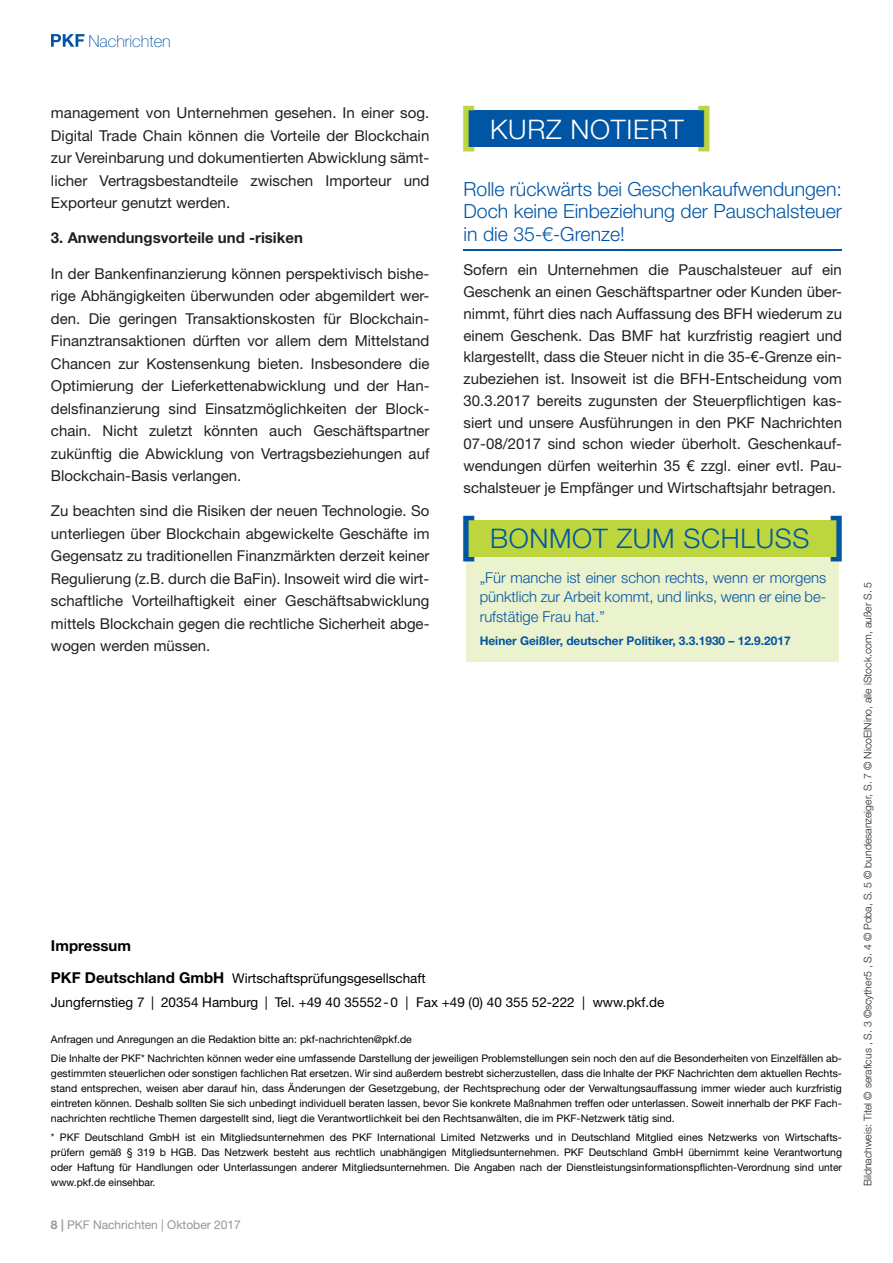
<style>
.page{position:relative;width:893px;height:1263px;background:#fff}
.page>*{position:absolute;margin:0;border:0;box-sizing:border-box;transform-origin:0 0}
.t1{font:300 27px "Helvetica Neue LT";letter-spacing:.025em;color:#0155a5}
.t2{font:300 27px "Helvetica Neue LT";letter-spacing:.025em;color:#fff}
.t3{font:300 19.5px/22.5px "Helvetica Neue LT";color:#0155a5;text-align:justify}
.t4{font:100 16.5px "Helvetica Neue LT";color:#0155a5}
.t5{font:15px/22.5px "Helvetica Neue LT";color:#231f20;text-align:justify}
.t6{font:300 15px/19.5px "Helvetica Neue LT";color:#0155a5;text-align:justify}
.t7{font:700 15px "Helvetica Neue LT";color:#231f20}
.t8{font:700 15px "Helvetica Neue LT";color:#000}
.t9{font:13.5px/23.7px "Helvetica Neue LT";color:#000}
.t10{font:700 12px "Helvetica Neue LT";color:#0155a5}
.t11{font:12px "Helvetica Neue LT";color:#939598}
.t12{font:10.5px/15px "Helvetica Neue LT";color:#000;text-align:justify}
.t13{font:300 10.5px "Helvetica Neue LT";color:#231f20}
.s1{font-weight:500;font-size:49.5px;color:#bdd63e}
.s2{font-weight:500;font-size:49.5px}
.s3{font-weight:700;font-size:15px}
.s4{font-weight:700}
</style>
<div class="page">
<div style="left:468px;top:111px;width:240px;height:36px;background:#0155a5"></div>
<hr style="left:463px;top:249px;width:379px;height:2px;background:#0155a5">
<div style="left:467px;top:545px;width:372px;height:117px;background:#ebf2ce"></div>
<div style="left:468px;top:520px;width:372px;height:37px;background:#bdd63e"></div>
<svg style="left:51px;top:34px;width:33px;height:13px"></svg>
<p class="t4" style="left:88px;top:35px;width:84px">Nachrichten</p>
<p class="t5" style="left:51px;top:103px;width:380px">management von Unternehmen gesehen. In einer sog.<br>Digital Trade Chain können die Vorteile der Blockchain zur Vereinbarung und dokumentierten Abwicklung sämt&shy;licher Vertragsbestandteile zwischen Importeur und Exporteur genutzt werden.</p>
<p class="t7" style="left:51px;top:233px;width:253px">3. Anwendungsvorteile und -risiken</p>
<p class="t5" style="left:51px;top:264px;width:380px">In der Bankenfinanzierung können perspektivisch bishe&shy;rige Abhängigkeiten überwunden oder abgemildert wer&shy;den. Die geringen Transaktionskosten für Blockchain-Finanztransaktionen dürften vor allem dem Mittelstand Chancen zur Kostensenkung bieten. Insbesondere die Optimierung der Lieferkettenabwicklung und der Han&shy;delsfinanzierung sind Einsatzmöglichkeiten der Block&shy;chain. Nicht zuletzt könnten auch Geschäftspartner zukünftig die Abwicklung von Vertragsbeziehungen auf Blockchain-Basis verlangen.</p>
<p class="t5" style="left:51px;top:501px;width:380px">Zu beachten sind die Risiken der neuen Technologie. So unterliegen über Blockchain abgewickelte Geschäfte im Gegensatz zu traditionellen Finanzmärkten derzeit keiner Regulierung (z.B. durch die BaFin). Insoweit wird die wirt&shy;schaftliche Vorteilhaftigkeit einer Geschäftsabwicklung mittels Blockchain gegen die rechtliche Sicherheit abge&shy;wogen werden müssen.</p>
<h1 class="t2" style="left:460px;top:119px;width:255px"><span class="s1">[</span> KURZ NOTIERT <span class="s1">]</span></h1>
<h2 class="t3" style="left:463px;top:180px;width:380px">Rolle rückwärts bei Geschenkaufwendungen:<br>Doch keine Einbeziehung der Pauschalsteuer in die 35-€-Grenze!</h2>
<p class="t5" style="left:463px;top:261px;width:380px;line-height:21.8px">Sofern ein Unternehmen die Pauschalsteuer auf ein Geschenk an einen Geschäftspartner oder Kunden über&shy;nimmt, führt dies nach Auffassung des BFH wiederum zu einem Geschenk. Das BMF hat kurzfristig reagiert und klargestellt, dass die Steuer nicht in die 35-€-Grenze ein&shy;zubeziehen ist. Insoweit ist die BFH-Entscheidung vom 30.3.2017 bereits zugunsten der Steuerpflichtigen kas&shy;siert und unsere Ausführungen in den PKF Nachrichten 07-08/2017 sind schon wieder überholt. Geschenkauf&shy;wendungen dürfen weiterhin 35 € zzgl. einer evtl. Pau&shy;schalsteuer je Empfänger und Wirtschaftsjahr betragen.</p>
<h1 class="t1" style="left:460px;top:529px;width:387px"><span class="s2">[</span> BONMOT ZUM SCHLUSS <span class="s2">]</span></h1>
<p class="t6" style="left:480px;top:569px;width:348px">„Für manche ist einer schon rechts, wenn er morgens pünktlich zur Arbeit kommt, und links, wenn er eine be&shy;rufstätige Frau hat.”</p>
<p class="t10" style="left:480px;top:637px;width:312px">Heiner Geißler, deutscher Politiker, 3.3.1930 – 12.9.2017</p>
<p class="t8" style="left:51px;top:936px;width:81px">Impressum</p>
<p class="t9" style="left:51px;top:966px;width:615px"><span class="s3">PKF Deutschland GmbH</span> Wirtschaftsprüfungsgesellschaft<br>Jungfernstieg 7 | 20354 Hamburg | Tel. +49 40 35552 - 0 | Fax +49 (0) 40 355 52-222 | www.pkf.de</p>
<p class="t12" style="left:51px;top:1029px;width:792px;line-height:19.2px">Anfragen und Anregungen an die Redaktion bitte an: pkf-nachrichten@pkf.de<br>Die Inhalte der PKF* Nachrichten können weder eine umfassende Darstellung der jeweiligen Problemstellungen sein noch den auf die Besonderheiten von Einzelfällen ab-</p>
<p class="t12" style="left:51px;top:1066px;width:792px">gestimmten steuerlichen oder sonstigen fachlichen Rat ersetzen. Wir sind außerdem bestrebt sicherzustellen, dass die Inhalte der PKF Nachrichten dem aktuellen Rechts&shy;stand entsprechen, weisen aber darauf hin, dass Änderungen der Gesetzgebung, der Recht sprechung oder der Verwaltungsauffassung immer wieder auch kurzfristig eintreten können. Deshalb sollten Sie sich unbedingt individuell beraten lassen, bevor Sie konkrete Maßnahmen treffen oder unterlassen. Soweit innerhalb der PKF Fach&shy;nachrichten rechtliche Themen dargestellt sind, liegt die Verantwortlichkeit bei den Rechtsanwälten, die im PKF-Netzwerk tätig sind.</p>
<p class="t12" style="left:51px;top:1130px;width:792px">* PKF Deutschland GmbH ist ein Mitgliedsunternehmen des PKF International Limited Netzwerks und in Deutschland Mitglied eines Netzwerks von Wirtschafts&shy;prüfern gemäß § 319 b HGB. Das Netzwerk besteht aus rechtlich unabhängigen Mitgliedsunternehmen. PKF Deutschland GmbH übernimmt keine Verantwortung oder Haftung für Handlungen oder Unterlassungen anderer Mitgliedsunternehmen. Die Angaben nach der Dienstleistungsinformationspflichten-Verordnung sind unter www.pkf.de einsehbar.</p>
<p class="t11" style="left:51px;top:1220px;width:191px"><span class="s4">8 |</span> PKF Nachrichten | Oktober 2017</p>
<p class="t13" style="left:864px;top:1186px;width:606px;rotate:-90deg">Bildnachweis: Titel © seraficus , S. 3 ©scyther5 , S. 4 © Poba, S. 5 © bundesanzeiger, S. 7 © NicoElNino, alle iStock.com, außer S. 5</p>
</div>
